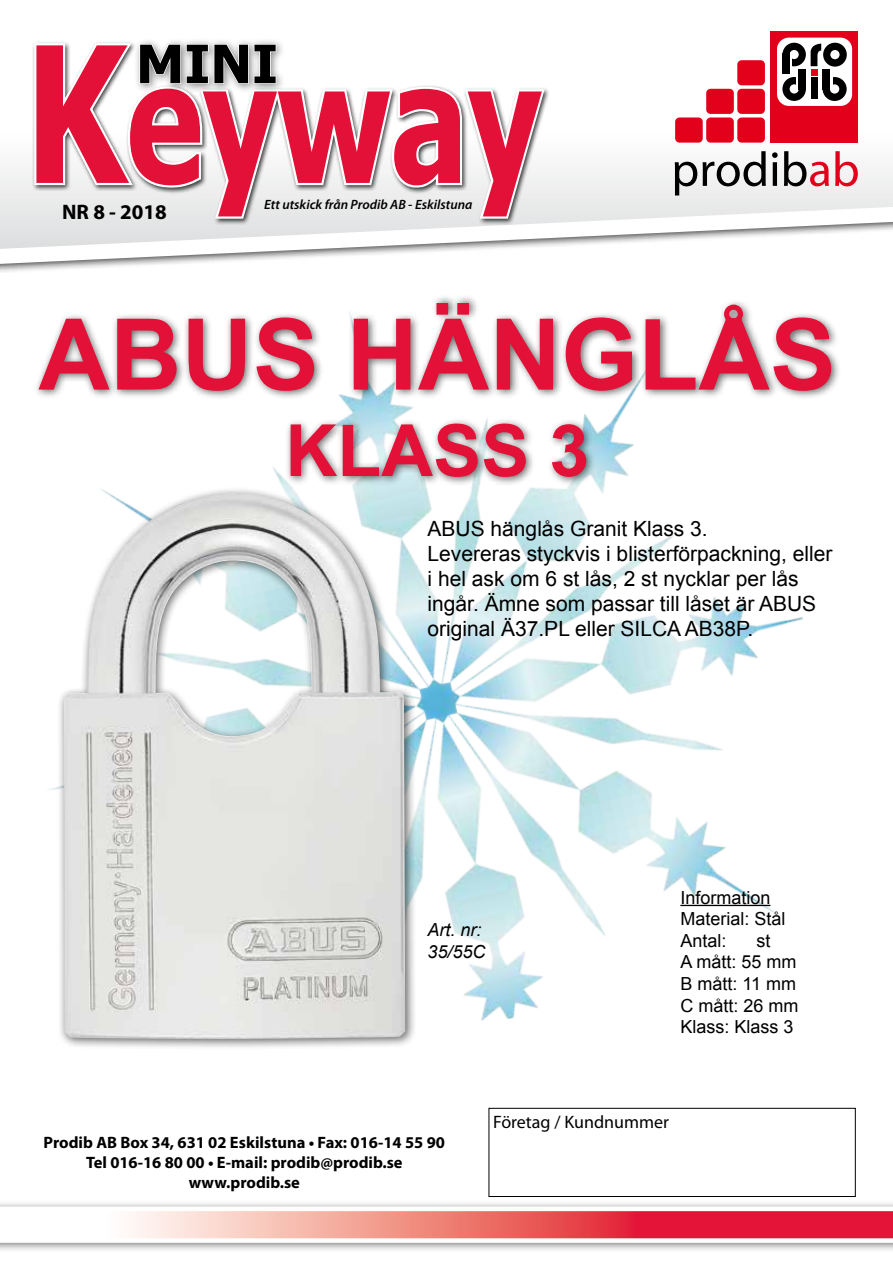
<style>
.page{position:relative;width:893px;height:1263px;background:#fff}
.page>*{position:absolute;margin:0;border:0;box-sizing:border-box;transform-origin:0 0}
.t1{font:700 166.65px "Tahoma";color:#e31138;scale:.77 1}
.t2{font:700 99px "Arial";color:#e31138}
.t3{font:700 72px "Arial";color:#e31138}
.t4{font:700 52.95px "Tahoma";color:#000}
.t5{font:21px/25.2px "Arial";color:#000}
.t6{font:700 21px "Myriad Pro";color:#000}
.t7{font:18px/21.6px "Arial";color:#000}
.t8{font:18px "Myriad Pro";color:#000}
.t9{font:italic 18px/21.6px "Arial";color:#000}
.t10{font:700 16.5px/19.8px "Myriad Pro";color:#000;text-align:center}
.t11{font:italic 600 13.5px "Myriad Pro";color:#000}
.s1{font-size:189.15px}
</style>
<div class="page">
<svg style="left:0;top:31px;width:893px;height:200px"></svg>
<div style="left:32px;top:41px;width:519px;height:184px;background:#000;opacity:.75"></div>
<img style="left:0;top:226px;width:874px;height:795px">
<div style="left:134px;top:38px;width:152px;height:56px;background:#fafafa"></div>
<svg style="left:32px;top:41px;width:516px;height:180px"></svg>
<div style="left:771px;top:31px;width:87px;height:112px;background:#e2001a"></div>
<div style="left:777px;top:38px;width:75px;height:68px;background:#fff;border-radius:12px"></div>
<div style="left:811px;top:77px;width:6px;height:22px;background:#000"></div>
<div style="left:823px;top:43px;width:24px;height:24px;background:#000;border-radius:50%"></div>
<div style="left:830px;top:50px;width:9px;height:9px;background:#fff;border-radius:50%"></div>
<div style="left:782px;top:77px;width:24px;height:24px;background:#000;border-radius:50%"></div>
<div style="left:790px;top:84px;width:9px;height:10px;background:#fff;border-radius:50%"></div>
<svg style="left:796px;top:76px;width:3px;height:13px"></svg>
<div style="left:799px;top:69px;width:7px;height:21px;background:#000"></div>
<div style="left:782px;top:43px;width:24px;height:23px;background:#000;border-radius:50%"></div>
<div style="left:790px;top:50px;width:9px;height:9px;background:#fff;border-radius:50%"></div>
<svg style="left:790px;top:57px;width:2px;height:9px"></svg>
<div style="left:782px;top:54px;width:8px;height:20px;background:#000"></div>
<div style="left:823px;top:77px;width:24px;height:24px;background:#000;border-radius:50%"></div>
<div style="left:830px;top:84px;width:9px;height:10px;background:#fff;border-radius:50%"></div>
<svg style="left:830px;top:78px;width:2px;height:9px"></svg>
<div style="left:823px;top:69px;width:7px;height:21px;background:#000"></div>
<svg style="left:811px;top:43px;width:10px;height:32px"></svg>
<div style="left:737px;top:117px;width:28px;height:26px;background:#e2001a;border-radius:4px"></div>
<div style="left:737px;top:89px;width:28px;height:25px;background:#e2001a;border-radius:4px"></div>
<div style="left:737px;top:60px;width:28px;height:25px;background:#e2001a;border-radius:4px"></div>
<div style="left:706px;top:117px;width:28px;height:26px;background:#e2001a;border-radius:4px"></div>
<div style="left:706px;top:89px;width:28px;height:25px;background:#e2001a;border-radius:4px"></div>
<div style="left:675px;top:117px;width:28px;height:26px;background:#e2001a;border-radius:4px"></div>
<svg style="left:675px;top:162px;width:22px;height:33px"></svg>
<svg style="left:703px;top:151px;width:63px;height:35px"></svg>
<svg style="left:772px;top:152px;width:6px;height:34px"></svg>
<svg style="left:784px;top:151px;width:45px;height:35px"></svg>
<svg style="left:835px;top:151px;width:23px;height:35px"></svg>
<div style="left:0;top:1200px;width:893px;height:53px;background:#000;opacity:.5"></div>
<svg style="left:0;top:1207px;width:893px;height:36px"></svg>
<div style="left:489px;top:1108px;width:367px;height:89px;border:1px solid #000"></div>
<div style="left:57px;top:486px;width:360px;height:565px;background:#000;opacity:.6"></div>
<img style="left:64px;top:493px;width:341px;height:546px">
<div style="left:33px;top:294px;width:808px;height:193px;background:#000;opacity:.6"></div>
<hr style="left:680px;top:905px;width:90px;height:1px;background:#000">
<h3 class="t4" style="left:136px;top:27px;width:144px">MINI</h3>
<h1 class="t1" style="left:25px;top:5px;width:672px"><span class="s1">K</span>eyway</h1>
<p class="t11" style="left:264px;top:196px;width:210px">Ett utskick från Prodib AB - Eskilstuna</p>
<p class="t6" style="left:62px;top:199px;width:106px">NR 8 - 2018</p>
<h2 class="t2" style="left:38px;top:289px;width:799px">ABUS HÄNGLÅS</h2>
<h3 class="t3" style="left:285px;top:403px;width:306px">KLASS 3</h3>
<p class="t5" style="left:428px;top:516px;width:406px">ABUS hänglås Granit Klass 3.<br>Levereras styckvis i blisterförpackning, eller i hel ask om 6 st lås, 2 st nycklar per lås ingår. Ämne som passar till låset är ABUS original Ä37.PL eller SILCA AB38P.</p>
<p class="t9" style="left:428px;top:919px;width:60px">Art. nr:<br>35/55C</p>
<p class="t7" style="left:680px;top:886px;width:107px">Information<br>Material: Stål<br>Antal:</p>
<p class="t7" style="left:680px;top:930px;width:120px;text-indent:76px">st<br>A mått: 55 mm<br>B mått: 11 mm<br>C mått: 26 mm<br>Klass: Klass 3</p>
<p class="t10" style="left:44px;top:1132px;width:403px">Prodib AB Box 34, 631 02 Eskilstuna • Fax: 016-14 55 90<br>Tel 016-16 80 00 • E-mail: prodib@prodib.se www.prodib.se</p>
<p class="t8" style="left:493px;top:1111px;width:177px">Företag / Kundnummer</p>
</div>
